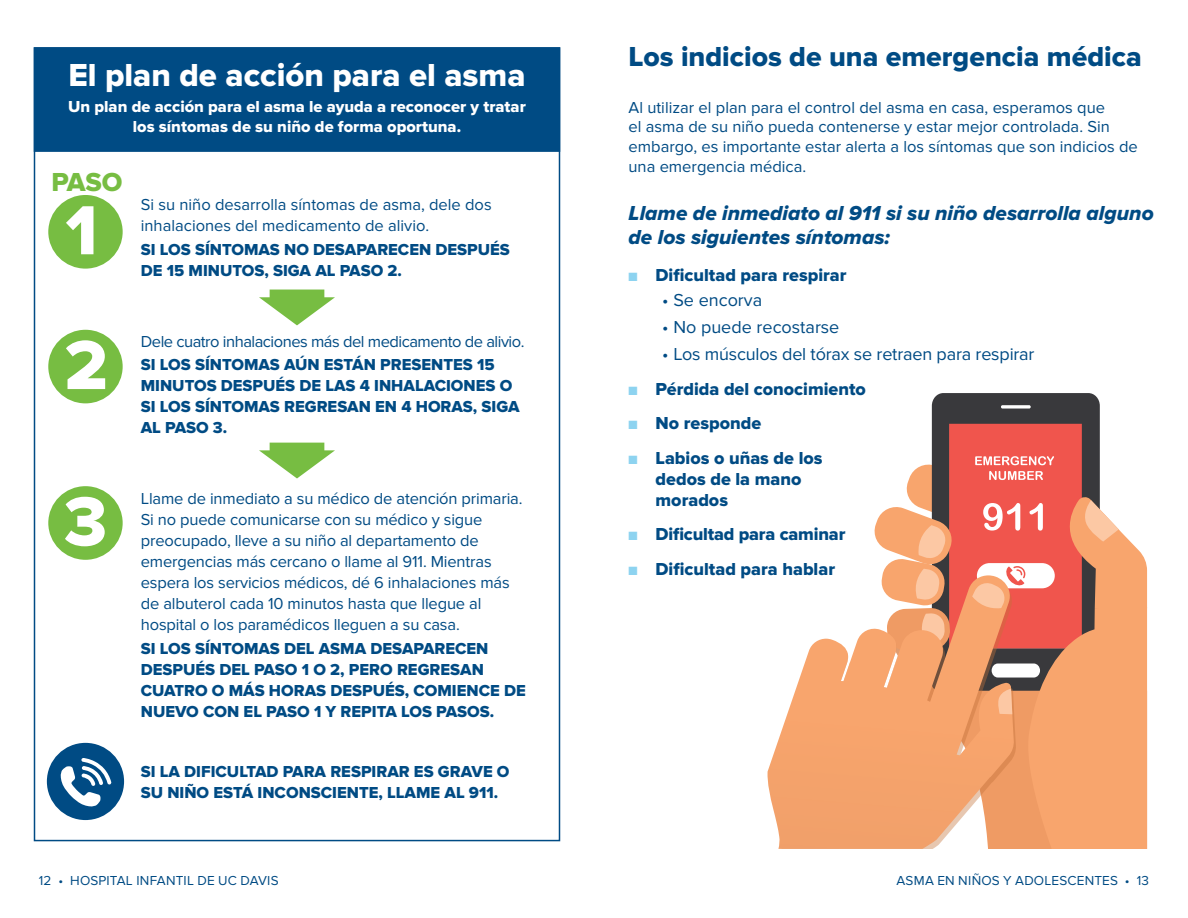
<style>
.page{position:relative;width:1188px;height:918px;background:#fff}
.page>*{position:absolute;margin:0;border:0;box-sizing:border-box;transform-origin:0 0}
.Subhead_14{font:72px "Proxima Nova Extrabld";color:#fff}
.Subhead_14-2{font:33px "Proxima Nova Extrabld";color:#fff}
.Subhead_14-3{font:28.5px "Proxima Nova Extrabld";color:#004b84}
.Subhead_14-4{font:27px "Proxima Nova Extrabld";color:#77bd42}
.Subhead_14-5{font:21px/24px "Proxima Nova Extrabld It";color:#004b84}
.Bullets___square_blu{font:18px "Proxima Nova Extrabld";color:#004b84}
.Bullets___square_blu-2{font:18px "Proxima Nova";letter-spacing:-.01em;color:#004b84}
.Bullets___square_blu-3{font:16.5px/21px "Proxima Nova";letter-spacing:-.01em;color:#004b84}
.Bullets___square_blu-4{font:16.5px/21px "Proxima Nova Extrabld";color:#004b84}
.Subhead_14-6{font:16.5px/19.8px "Proxima Nova";color:#004b84}
.Subhead_14-7{font:16.5px "Proxima Nova Extrabld";color:#fff}
.Bullets___square_blu-5{font:16.5px "Proxima Nova";letter-spacing:-.03em;color:#004b84}
.t1{font:13.5px "Proxima Nova";letter-spacing:.015em;color:#004b84}
.s1{color:#8dd3f0}
</style>
<div class="page">
<div style="left:34px;top:47px;width:526px;height:105px;background:#004b84;border:2px solid #004b84"></div>
<div style="left:47px;top:743px;width:77px;height:77px;background:#004b84;border-radius:50%"></div>
<svg style="left:61px;top:758px;width:51px;height:49px"></svg>
<div style="left:48px;top:195px;width:75px;height:74px;background:#77bd42;border-radius:50%"></div>
<div style="left:48px;top:330px;width:75px;height:73px;background:#77bd42;border-radius:50%"></div>
<div style="left:48px;top:486px;width:75px;height:74px;background:#77bd42;border-radius:50%"></div>
<svg style="left:932px;top:393px;width:168px;height:31px;background:#3d3c3f"></svg>
<svg style="left:1001px;top:405px;width:30px;height:4px"></svg>
<svg style="left:767px;top:629px;width:105px;height:220px"></svg>
<svg style="left:872px;top:424px;width:275px;height:425px;background:#eb9b79"></svg>
<svg style="left:259px;top:290px;width:76px;height:35px"></svg>
<svg style="left:259px;top:443px;width:76px;height:36px"></svg>
<p class="Subhead_14-2" style="left:68px;top:56px;width:459px">El plan de acción para el asma</p>
<p class="Subhead_14-7" style="left:68px;top:97px;width:459px">Un plan de acción para el asma le ayuda a reconocer y tratar</p>
<p class="Subhead_14-7" style="left:133px;top:117px;width:330px">los síntomas de su niño de forma oportuna.</p>
<p class="Subhead_14-4" style="left:51px;top:166px;width:73px">PASO</p>
<p class="Subhead_14" style="left:66px;top:189px;width:34px">1</p>
<p class="Bullets___square_blu-3" style="left:141px;top:194px;width:352px">Si su niño desarrolla síntomas de asma, dele dos inhalaciones del medicamento de alivio.</p>
<p class="Bullets___square_blu-4" style="left:141px;top:240px;width:371px">SI LOS SÍNTOMAS NO DESAPARECEN DESPUÉS<br>DE 15 MINUTOS, SIGA AL PASO 2.</p>
<p class="Subhead_14" style="left:64px;top:324px;width:45px">2</p>
<p class="Bullets___square_blu-5" style="left:141px;top:332px;width:385px">Dele cuatro inhalaciones más del medicamento de alivio.</p>
<p class="Bullets___square_blu-4" style="left:141px;top:355px;width:380px">SI LOS SÍNTOMAS AÚN ESTÁN PRESENTES 15<br>MINUTOS DESPUÉS DE LAS 4 INHALACIONES O<br>SI LOS SÍNTOMAS REGRESAN EN 4 HORAS, SIGA<br>AL PASO 3.</p>
<p class="Subhead_14" style="left:64px;top:480px;width:45px">3</p>
<p class="Bullets___square_blu-3" style="left:141px;top:489px;width:383px">Llame de inmediato a su médico de atención primaria.<br>Si no puede comunicarse con su médico y sigue preocupado, lleve a su niño al departamento de emergencias más cercano o llame al 911. Mientras espera los servicios médicos, dé 6 inhalaciones más de albuterol cada 10 minutos hasta que llegue al hospital o los paramédicos lleguen a su casa.</p>
<p class="Bullets___square_blu-4" style="left:141px;top:639px;width:386px">SI LOS SÍNTOMAS DEL ASMA DESAPARECEN DESPUÉS DEL PASO 1 O 2, PERO REGRESAN CUATRO O MÁS HORAS DESPUÉS, COMIENCE DE NUEVO CON EL PASO 1 Y REPITA LOS PASOS.</p>
<p class="Bullets___square_blu-4" style="left:141px;top:762px;width:370px">SI LA DIFICULTAD PARA RESPIRAR ES GRAVE O<br>SU NIÑO ESTÁ INCONSCIENTE, LLAME AL 911.</p>
<p class="Subhead_14-3" style="left:629px;top:40px;width:515px">Los indicios de una emergencia médica</p>
<p class="Subhead_14-6" style="left:629px;top:98px;width:511px">Al utilizar el plan para el control del asma en casa, esperamos que<br>el asma de su niño pueda contenerse y estar mejor controlada. Sin embargo, es importante estar alerta a los síntomas que son indicios de una emergencia médica.</p>
<p class="Subhead_14-5" style="left:629px;top:202px;width:527px">Llame de inmediato al 911 si su niño desarrolla alguno de los siguientes síntomas:</p>
<p class="Bullets___square_blu" style="left:629px;top:264px;width:219px"><span class="s1">■</span> Dificultad para respirar</p>
<p class="Bullets___square_blu-2" style="left:662px;top:290px;width:101px">• Se encorva</p>
<p class="Bullets___square_blu-2" style="left:662px;top:317px;width:179px">• No puede recostarse</p>
<p class="Bullets___square_blu-2" style="left:662px;top:344px;width:374px">• Los músculos del tórax se retraen para respirar</p>
<p class="Bullets___square_blu" style="left:629px;top:378px;width:239px"><span class="s1">■</span> Pérdida del conocimiento</p>
<p class="Bullets___square_blu" style="left:629px;top:413px;width:134px"><span class="s1">■</span> No responde</p>
<p class="Bullets___square_blu" style="left:629px;top:447px;width:196px"><span class="s1">■</span> Labios o uñas de los</p>
<p class="Bullets___square_blu" style="left:656px;top:468px;width:147px">dedos de la mano</p>
<p class="Bullets___square_blu" style="left:656px;top:489px;width:74px">morados</p>
<p class="Bullets___square_blu" style="left:629px;top:524px;width:218px"><span class="s1">■</span> Dificultad para caminar</p>
<p class="Bullets___square_blu" style="left:629px;top:558px;width:208px"><span class="s1">■</span> Dificultad para hablar</p>
<p class="t1" style="left:39px;top:873px;width:241px">12 • HOSPITAL INFANTIL DE UC DAVIS</p>
<p class="t1" style="left:896px;top:873px;width:254px">ASMA EN NIÑOS Y ADOLESCENTES • 13</p>
</div>
